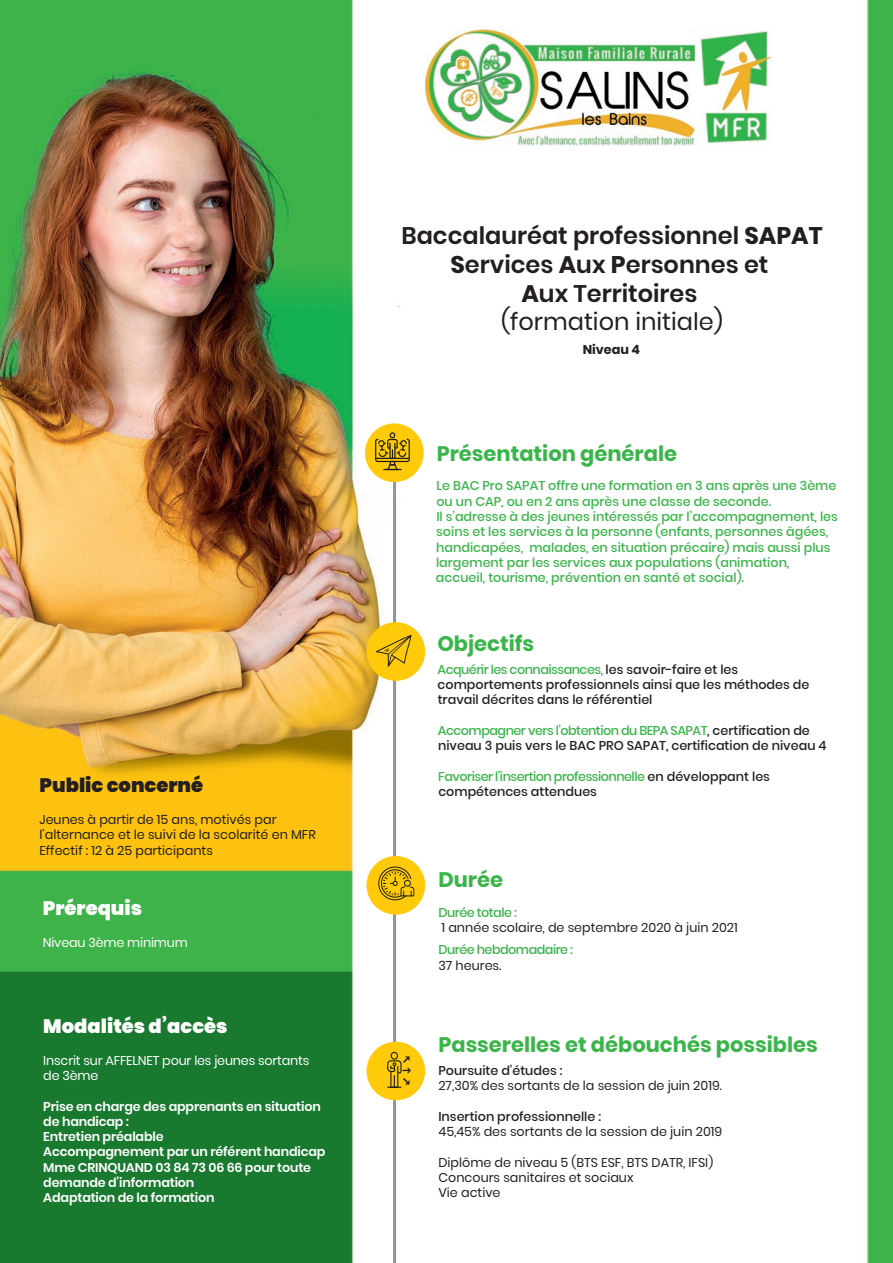
<style>
.page{position:relative;width:893px;height:1263px;background:#fff}
.page>*{position:absolute;margin:0;border:0;box-sizing:border-box;transform-origin:0 0}
.t1{font:600 24px/28.8px "Poppins";color:#231f20;text-align:center}
.t2{font:700 21px "Poppins";color:#3ab54a}
.t3{font:900 19.5px "Poppins";color:#fff}
.t4{font:900 19.5px "Poppins";color:#231f20}
.t5{font:100 13.5px "Poppins";color:#fff}
.t6{font:12.75px/15.3px "Poppins";color:#231f20}
.t7{font:500 12.75px/15.3px "Poppins";color:#3ab54a}
.t8{font:500 12.75px/15.3px "Poppins";color:#231f20}
.t9{font:600 12.75px/15.3px "Poppins";letter-spacing:-.015em;color:#fff}
.t10{font:12.75px/15.3px "Poppins";letter-spacing:-.015em;color:#fff}
.t11{font:500 12.75px/15.3px "Poppins";letter-spacing:-.04em;color:#3ab54a}
.t12{font:700 12.75px "Poppins";color:#231f20}
.s1{font-weight:700}
.s2{font-weight:400}
.s3{color:#3ab54a}
.s4{font-weight:500;color:#3ab54a}
.s5{font-weight:400;color:#231f20}
.s6{font-weight:500}
</style>
<div class="page">
<img style="left:0;top:0;width:893px;height:1263px">
<hr style="left:393px;top:474px;width:3px;height:789px;background:#939598">
<div style="left:366px;top:622px;width:59px;height:59px;background:#feca0a;border-radius:50%"></div>
<div style="left:366px;top:1042px;width:59px;height:58px;background:#feca0a;border-radius:50%"></div>
<div style="left:365px;top:423px;width:59px;height:59px;background:#feca0a;border-radius:50%"></div>
<svg style="left:376px;top:635px;width:36px;height:32px"></svg>
<svg style="left:375px;top:432px;width:35px;height:38px"></svg>
<svg style="left:387px;top:1052px;width:24px;height:36px"></svg>
<div style="left:366px;top:856px;width:59px;height:59px;background:#feca0a;border-radius:50%"></div>
<svg style="left:378px;top:866px;width:36px;height:34px"></svg>
<img style="left:425px;top:30px;width:349px;height:116px">
<p class="t4" style="left:40px;top:775px;width:165px">Public concerné</p>
<p class="t6" style="left:40px;top:812px;width:278px">Jeunes à partir de 15 ans, motivés par l’alternance et le suivi de la scolarité en MFR<br>Effectif : 12 à 25 participants</p>
<p class="t5" style="left:40px;top:872px;width:3px">.</p>
<p class="t3" style="left:43px;top:898px;width:101px">Prérequis</p>
<p class="t10" style="left:43px;top:934px;width:147px">Niveau 3ème minimum</p>
<p class="t3" style="left:43px;top:1016px;width:186px">Modalités d’accès</p>
<p class="t10" style="left:43px;top:1052px;width:268px">Inscrit sur AFFELNET pour les jeunes sortants de 3ème</p>
<p class="t9" style="left:43px;top:1099px;width:284px">Prise en charge des apprenants en situation de handicap :<br>Entretien préalable<br>Accompagnement par un référent handicap<br>Mme CRINQUAND 03 84 73 06 66 pour toute demande d’information<br>Adaptation de la formation</p>
<p class="t1" style="left:401px;top:223px;width:423px">Baccalauréat professionnel <span class="s1">SAPAT<br>S</span>ervices <span class="s1">A</span>ux <span class="s1">P</span>ersonnes et<br><span class="s1">A</span>ux Territoires<br><span class="s2">(formation initiale)</span></p>
<p class="t12" style="left:583px;top:344px;width:59px">Niveau 4</p>
<p class="t2" style="left:437px;top:443px;width:242px">Présentation générale</p>
<p class="t7" style="left:436px;top:478px;width:403px">Le BAC Pro SAPAT offre une formation en 3 ans après une 3ème ou un CAP, ou en 2 ans après une classe de seconde.<br>Il s’adresse à des jeunes intéressés par l’accompagnement, les soins et les services à la personne (enfants, personnes âgées, handicapées, malades, en situation précaire) mais aussi plus largement par les services aux populations (animation, accueil, tourisme, prévention en santé et social).</p>
<p class="t2" style="left:437px;top:634px;width:98px">Objectifs</p>
<p class="t8" style="left:437px;top:661px;width:373px"><span class="s3">Acquérir les connaissances,</span> les savoir-faire et les comportements professionnels ainsi que les méthodes de travail décrites dans le référentiel</p>
<p class="t8" style="left:438px;top:722px;width:390px"><span class="s3">Accompagner vers l’obtention du BEPA SAPAT</span>, certification de niveau 3 puis vers le BAC PRO SAPAT, certification de niveau 4</p>
<p class="t8" style="left:438px;top:768px;width:333px"><span class="s3">Favoriser l’insertion professionnelle</span> en développant les compétences attendues</p>
<p class="t2" style="left:438px;top:869px;width:66px">Durée</p>
<p class="t6" style="left:438px;top:904px;width:301px"><span class="s4">Durée totale :<br></span>1 année scolaire, de septembre 2020 à juin 2021</p>
<p class="t11" style="left:438px;top:942px;width:136px">Durée hebdomadaire :<br><span class="s5">37 heures.</span></p>
<p class="t2" style="left:438px;top:1035px;width:381px">Passerelles et débouchés possibles</p>
<p class="t6" style="left:438px;top:1063px;width:285px"><span class="s6">Poursuite d’études :<br></span>27,30% des sortants de la session de juin 2019.</p>
<p class="t6" style="left:438px;top:1108px;width:285px"><span class="s6">Insertion professionnelle :<br></span>45,45% des sortants de la session de juin 2019</p>
<p class="t6" style="left:438px;top:1154px;width:276px">Diplôme de niveau 5 (BTS ESF, BTS DATR, IFSI)<br>Concours sanitaires et sociaux<br>Vie active</p>
</div>
